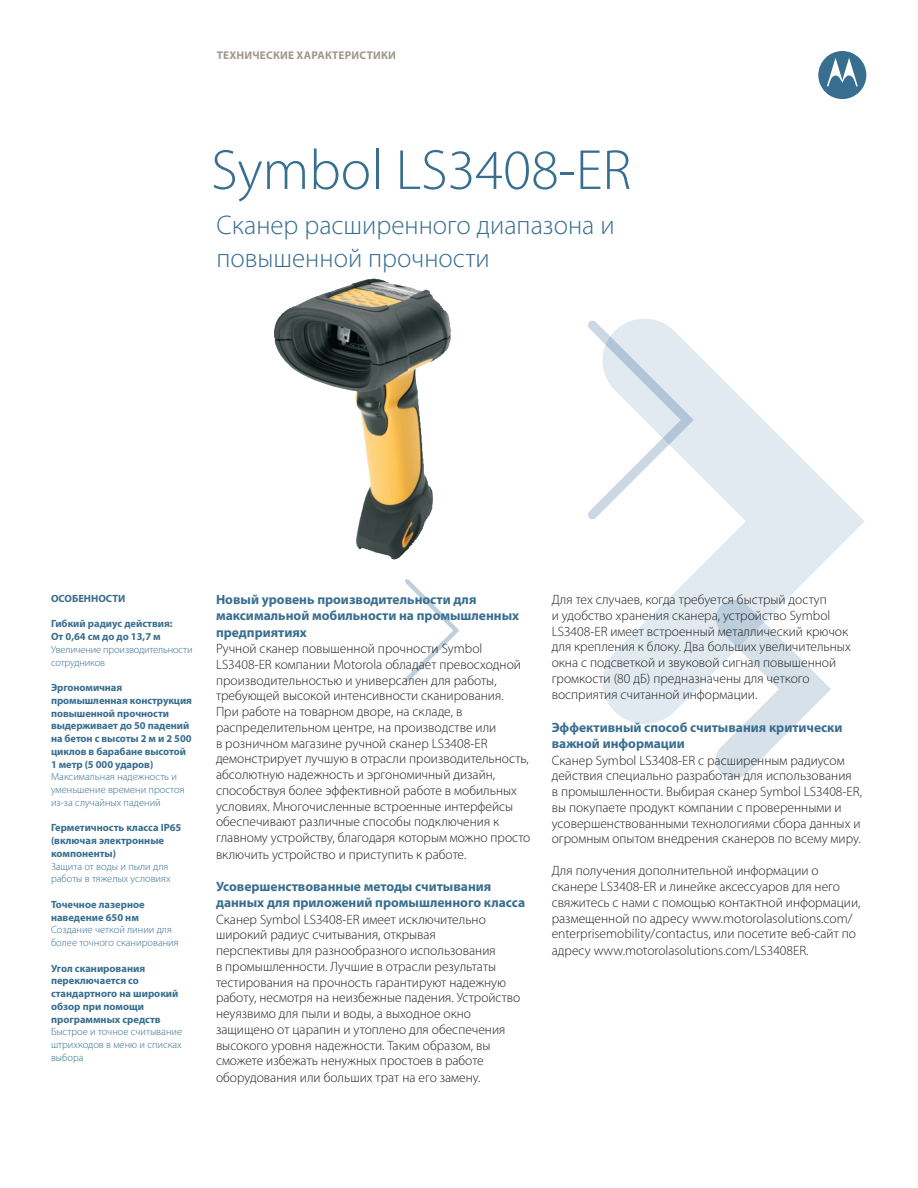
<style>
.page{position:relative;width:918px;height:1188px;background:#fff}
.page>*{position:absolute;margin:0;border:0;box-sizing:border-box;transform-origin:0 0}
.t1{font:300 57px "Myriad Pro";color:#386e8f}
.t2{font:300 27px/33px "Myriad Pro";color:#386e8f}
.t3{font:300 13.5px/15.9px "Myriad Pro";color:#231f20}
.t4{font:700 13.5px/16.2px "Myriad Pro";color:#386e8f}
.t5{font:700 11.25px "Myriad Pro";letter-spacing:.02em;color:#a1988a}
.t6{font:700 10.5px/12.8px "Myriad Pro";color:#386e8f}
.t7{font:300 10.5px/12.8px "Myriad Pro";color:#386e8f}
</style>
<div class="page">
<svg style="left:602px;top:318px;width:263px;height:406px"></svg>
<svg style="left:405px;top:579px;width:55px;height:103px"></svg>
<svg style="left:714px;top:598px;width:117px;height:181px"></svg>
<svg style="left:588px;top:320px;width:106px;height:200px"></svg>
<svg style="left:818px;top:51px;width:48px;height:48px"></svg>
<img style="left:274px;top:279px;width:144px;height:281px">
<p class="t5" style="left:217px;top:48px;width:181px">ТЕХНИЧЕСКИЕ ХАРАКТЕРИСТИКИ</p>
<h1 class="t1" style="left:211px;top:136px;width:421px">Symbol LS3408-ER</h1>
<h2 class="t2" style="left:216px;top:208px;width:400px">Сканер расширенного диапазона и повышенной прочности</h2>
<p class="t6" style="left:51px;top:592px;width:76px">ОСОБЕННОСТИ</p>
<p class="t6" style="left:51px;top:617px;width:123px">Гибкий радиус действия:<br>От 0,64 см до до 13,7 м</p>
<p class="t7" style="left:51px;top:643px;width:143px">Увеличение производительности сотрудников</p>
<p class="t6" style="left:51px;top:681px;width:143px">Эргономичная промышленная конструкция повышенной прочности выдерживает до 50 падений на бетон с высоты 2 м и 2 500 циклов в барабане высотой<br>1 метр (5 000 ударов)</p>
<p class="t7" style="left:51px;top:770px;width:135px">Максимальная надежность и уменьшение времени простоя из-за случайных падений</p>
<p class="t6" style="left:51px;top:821px;width:132px">Герметичность класса IP65 (включая электронные компоненты)</p>
<p class="t7" style="left:51px;top:860px;width:121px">Защита от воды и пыли для работы в тяжелых условиях</p>
<p class="t6" style="left:51px;top:898px;width:95px">Точечное лазерное наведение 650 нм</p>
<p class="t7" style="left:51px;top:923px;width:129px">Создание четкой линии для более точного сканирования</p>
<p class="t6" style="left:51px;top:961px;width:129px">Угол сканирования переключается со стандартного на широкий обзор при помощи программных средств</p>
<p class="t7" style="left:51px;top:1025px;width:133px;text-align:justify">Быстрое и точное считывание штрихкодов в меню и списках выбора</p>
<p class="t4" style="left:216px;top:591px;width:305px">Новый уровень производительности для максимальной мобильности на промышленных предприятиях</p>
<p class="t3" style="left:216px;top:641px;width:316px">Ручной сканер повышенной прочности Symbol LS3408-ER компании Motorola обладает превосходной производительностью и универсален для работы, требующей высокой интенсивности сканирования.<br>При работе на товарном дворе, на складе, в распределительном центре, на производстве или<br>в розничном магазине ручной сканер LS3408-ER демонстрирует лучшую в отрасли производительность, абсолютную надежность и эргономичный дизайн, способствуя более эффективной работе в мобильных условиях. Многочисленные встроенные интерфейсы обеспечивают различные способы подключения к главному устройству, благодаря которым можно просто включить устройство и приступить к работе.</p>
<p class="t4" style="left:216px;top:878px;width:311px">Усовершенствованные методы считывания данных для приложений промышленного класса</p>
<p class="t3" style="left:216px;top:911px;width:306px">Сканер Symbol LS3408-ER имеет исключительно широкий радиус считывания, открывая<br>перспективы для разнообразного использования<br>в промышленности. Лучшие в отрасли результаты тестирования на прочность гарантируют надежную работу, несмотря на неизбежные падения. Устройство неуязвимо для пыли и воды, а выходное окно защищено от царапин и утоплено для обеспечения высокого уровня надежности. Таким образом, вы сможете избежать ненужных простоев в работе оборудования или больших трат на его замену.</p>
<p class="t3" style="left:552px;top:592px;width:301px">Для тех случаев, когда требуется быстрый доступ<br>и удобство хранения сканера, устройство Symbol LS3408-ER имеет встроенный металлический крючок для крепления к блоку. Два больших увеличительных окна с подсветкой и звуковой сигнал повышенной громкости (80 дБ) предназначены для четкого восприятия считанной информации.</p>
<p class="t4" style="left:552px;top:719px;width:292px">Эффективный способ считывания критически важной информации</p>
<p class="t3" style="left:552px;top:752px;width:312px">Сканер Symbol LS3408-ER с расширенным радиусом действия специально разработан для использования<br>в промышленности. Выбирая сканер Symbol LS3408-ER, вы покупаете продукт компании с проверенными и усовершенствованными технологиями сбора данных и огромным опытом внедрения сканеров по всему миру.</p>
<p class="t3" style="left:552px;top:863px;width:310px">Для получения дополнительной информации о сканере LS3408-ER и линейке аксессуаров для него свяжитесь с нами с помощью контактной информации, размещенной по адресу www.motorolasolutions.com/ enterprisemobility/contactus, или посетите веб-сайт по адресу www.motorolasolutions.com/LS3408ER.</p>
</div>
